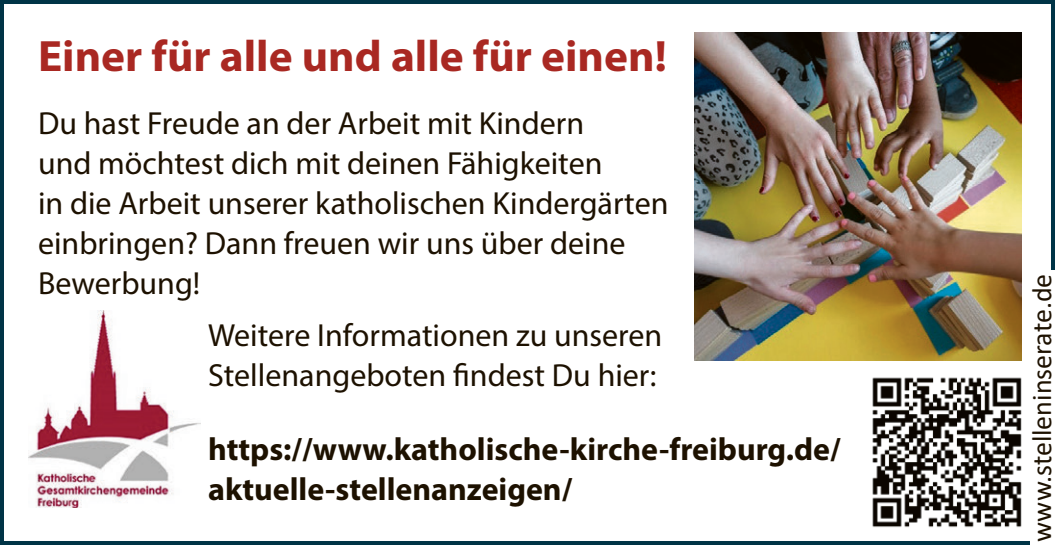
<style>
.page{position:relative;width:1055px;height:545px;background:#fff}
.page>*{position:absolute;margin:0;border:0;box-sizing:border-box;transform-origin:0 0}
.C{font:700 44px "Myriad Pro";color:#a92822}
.C-2{font:32px/40px "Myriad Pro";color:#1d1100}
.C-3{font:700 32px/40px "Myriad Pro";color:#1d1100}
.t1{font:28px "Calibri";color:#1d1100}
</style>
<div class="page">
<div style="left:0;top:0;width:1054px;height:544px;border:4px solid #003446"></div>
<div style="left:1030px;top:270px;width:24px;height:274px;background:#fff"></div>
<img style="left:694px;top:32px;width:327px;height:328px">
<img style="left:29px;top:310px;width:172px;height:196px">
<img style="left:872px;top:377px;width:149px;height:151px">
<p class="C" style="left:38px;top:27px;width:630px">Einer für alle und alle für einen!</p>
<p class="C-2" style="left:38px;top:102px;width:632px">Du hast Freude an der Arbeit mit Kindern<br>und möchtest dich mit deinen Fähigkeiten<br>in die Arbeit unserer katholischen Kindergärten einbringen? Dann freuen wir uns über deine Bewerbung!</p>
<p class="C-2" style="left:208px;top:314px;width:455px">Weitere Informationen zu unseren<br>Stellenangeboten findest Du hier:</p>
<p class="C-3" style="left:208px;top:427px;width:634px">https://www.katholische-kirche-freiburg.de/ aktuelle-stellenanzeigen/</p>
<p class="t1" style="left:1022px;top:541px;width:269px;rotate:-90deg">www.stelleninserate.de</p>
</div>
